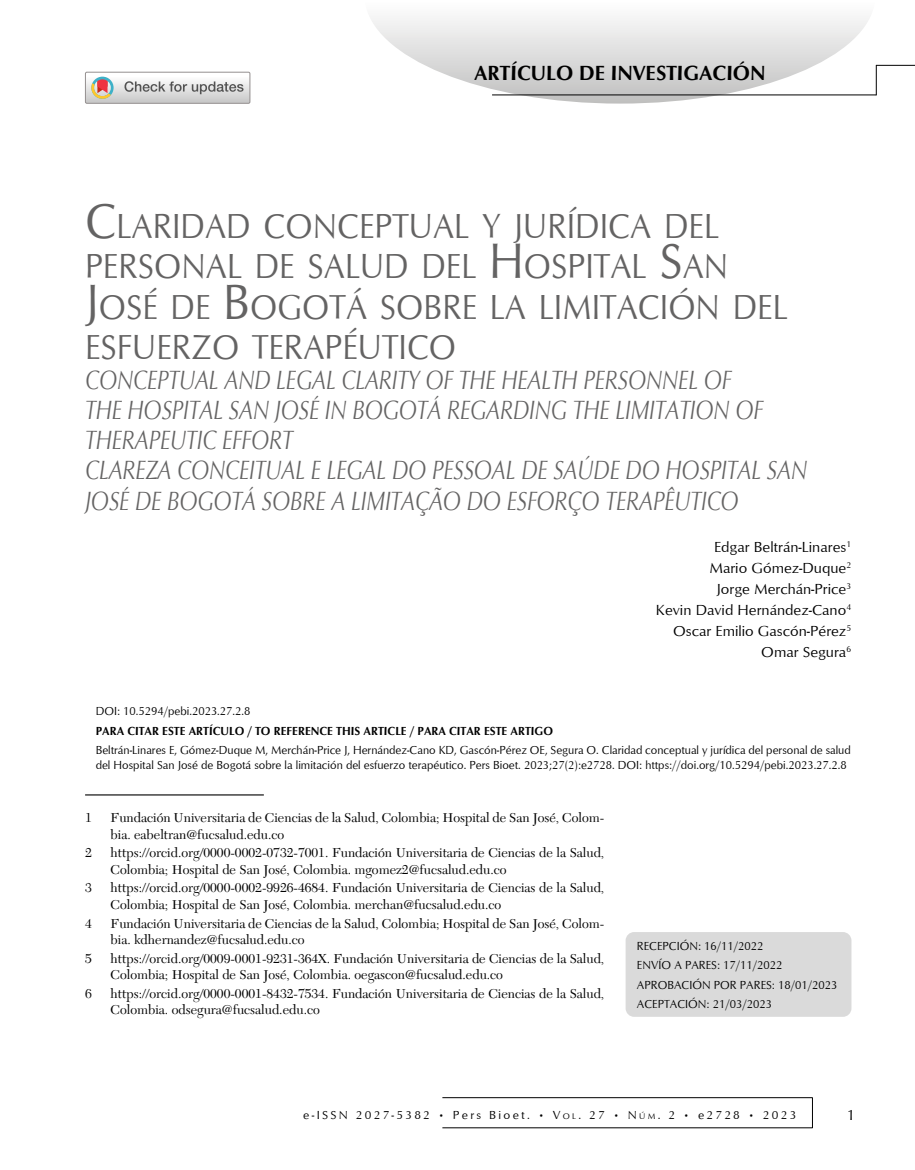
<style>
.page{position:relative;width:915px;height:1170px;background:#fff}
.page>*{position:absolute;margin:0;border:0;box-sizing:border-box;transform-origin:0 0}
.t1{font:35.7px/40.5px "Optimum";color:#646363;scale:.9 1}
.t2{font:italic 27px/30px "Optimum";color:#646363;scale:.8 1}
.t3{font:700 21px "Optimum";color:#000}
.t4{font:15px/21px "Optimum";color:#000;text-align:right}
.t5{font:13.5px/16.5px "New Caledonia LT Std";color:#000}
.t6{font:12px/19.2px "Optimum";color:#000;scale:.95 1}
.t7{font:700 12px "Optimum";color:#000;scale:.95 1}
.t8{font:12px "Optimum";letter-spacing:.19em;color:#000}
.s1{font-size:51px}
.s2{font-size:8.4px}
.s3{font-style:inherit}
</style>
<div class="page">
<hr style="left:442px;top:1097px;width:370px;height:1px;background:#000">
<hr style="left:442px;top:1127px;width:370px;height:1px;background:#000">
<hr style="left:811px;top:1097px;width:1px;height:30px;background:#000">
<div style="left:625px;top:932px;width:226px;height:84px;background:#dadada;border-radius:9px"></div>
<hr style="left:85px;top:794px;width:179px;height:1px;background:#000">
<svg style="left:371px;top:18px;width:503px;height:86px"></svg>
<hr style="left:875px;top:65px;width:1px;height:30px;background:#000">
<hr style="left:875px;top:65px;width:39px;height:1px;background:#000">
<hr style="left:492px;top:94px;width:384px;height:1px;background:#000">
<div style="left:85px;top:72px;width:165px;height:32px;border:1px solid #948f8f"></div>
<svg style="left:85px;top:72px;width:165px;height:31px"></svg>
<h3 class="t3" style="left:474px;top:61px;width:293px">ARTÍCULO DE INVESTIGACIÓN</h3>
<h1 class="t1" style="left:85px;top:204px;width:782px"><span class="s1">C</span>LARIDAD CONCEPTUAL Y JURÍDICA DEL<br>PERSONAL DE SALUD DEL <span class="s1">H</span>OSPITAL <span class="s1">S</span>AN<br><span class="s1">J</span>OSÉ DE <span class="s1">B</span>OGOTÁ SOBRE LA LIMITACIÓN DEL<br>ESFUERZO TERAPÉUTICO</h1>
<p class="t2" style="left:85px;top:365px;width:903px">CONCEPTUAL AND LEGAL CLARITY OF THE HEALTH PERSONNEL OF<br>THE HOSPITAL SAN JOSÉ IN BOGOTÁ REGARDING THE LIMITATION OF THERAPEUTIC EFFORT<br>CLAREZA CONCEITUAL E LEGAL DO PESSOAL DE SAÚDE DO HOSPITAL SAN JOSÉ DE BOGOTÁ SOBRE A LIMITAÇÃO DO ESFORÇO TERAPÊUTICO</p>
<p class="t4" style="left:655px;top:535px;width:197px">Edgar Beltrán-Linares<sup>1<br></sup>Mario Gómez-Duque<sup>2<br></sup>Jorge Merchán-Price<sup>3<br></sup>Kevin David Hernández-Cano<sup>4<br></sup>Oscar Emilio Gascón-Pérez<sup>5<br></sup>Omar Segura<sup>6</sup></p>
<p class="t6" style="left:96px;top:701px;width:164px">DOI: 10.5294/pebi.2023.27.2.8</p>
<p class="t7" style="left:96px;top:723px;width:482px">PARA CITAR ESTE ARTÍCULO / TO REFERENCE THIS ARTICLE / PARA CITAR ESTE ARTIGO</p>
<p class="t6" style="left:96px;top:741px;width:796px;line-height:15px">Beltrán-Linares E, Gómez-Duque M, Merchán-Price J, Hernández-Cano KD, Gascón-Pérez OE, Segura O. Claridad conceptual y jurídica del personal de salud del Hospital San José de Bogotá sobre la limitación del esfuerzo terapéutico. Pers Bioet. 2023;27(2):e2728. DOI: https://doi.org/10.5294/pebi.2023.27.2.8</p>
<p class="t5" style="left:85px;top:809px;width:8px">1</p>
<p class="t5" style="left:111px;top:809px;width:495px">Fundación Universitaria de Ciencias de la Salud, Colombia; Hospital de San José, Colom&shy;bia. eabeltran@fucsalud.edu.co</p>
<p class="t5" style="left:85px;top:844px;width:8px">2</p>
<p class="t5" style="left:111px;top:844px;width:495px">https://orcid.org/0000-0002-0732-7001. Fundación Universitaria de Ciencias de la Salud,<br>Colombia; Hospital de San José, Colombia. mgomez2@fucsalud.edu.co</p>
<p class="t5" style="left:85px;top:879px;width:8px">3</p>
<p class="t5" style="left:111px;top:879px;width:495px">https://orcid.org/0000-0002-9926-4684. Fundación Universitaria de Ciencias de la Salud,<br>Colombia; Hospital de San José, Colombia. merchan@fucsalud.edu.co</p>
<p class="t5" style="left:85px;top:915px;width:8px">4</p>
<p class="t5" style="left:111px;top:915px;width:495px">Fundación Universitaria de Ciencias de la Salud, Colombia; Hospital de San José, Colom&shy;bia. kdhernandez@fucsalud.edu.co</p>
<p class="t5" style="left:85px;top:950px;width:8px">5</p>
<p class="t5" style="left:111px;top:950px;width:495px">https://orcid.org/0009-0001-9231-364X. Fundación Universitaria de Ciencias de la Salud,<br>Colombia; Hospital de San José, Colombia. oegascon@fucsalud.edu.co</p>
<p class="t5" style="left:85px;top:985px;width:8px">6</p>
<p class="t5" style="left:111px;top:985px;width:495px">https://orcid.org/0000-0001-8432-7534. Fundación Universitaria de Ciencias de la Salud,<br>Colombia. odsegura@fucsalud.edu.co</p>
<p class="t6" style="left:636px;top:936px;width:212px">RECEPCIÓN: 16/11/2022<br>ENVÍO A PARES: 17/11/2022<br>APROBACIÓN POR PARES: 18/01/2023<br>ACEPTACIÓN: 21/03/2023</p>
<p class="t8" style="left:303px;top:1107px;width:494px">e-ISSN 2027-5382 • Pers Bioet. • V<span class="s2">OL</span>. 27 • N<span class="s2">ÚM</span><span class="s3">.</span> 2 • e2728 • 2023</p>
<p class="t4" style="left:846px;top:1103px;width:10px">1</p>
</div>
